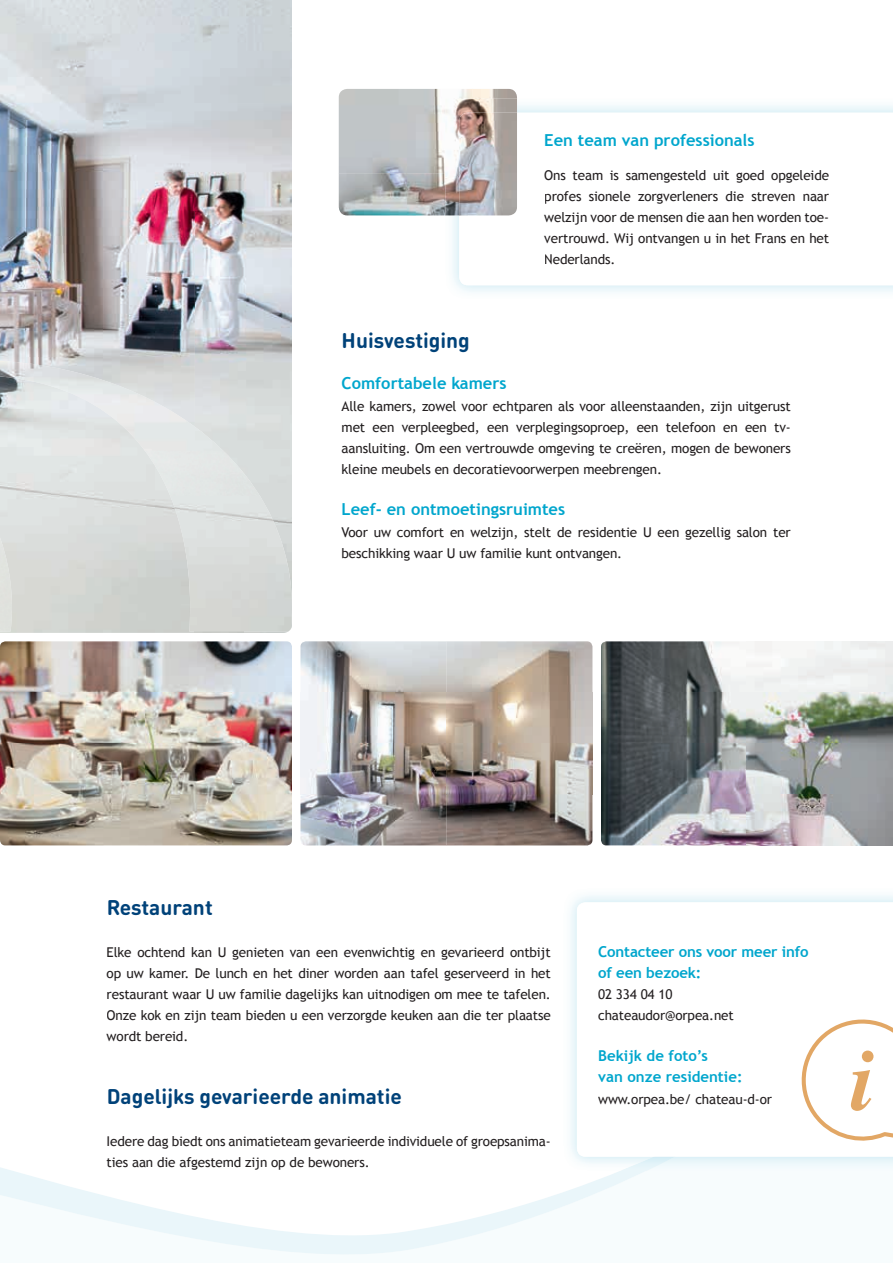
<style>
.page{position:relative;width:893px;height:1263px;background:#fff}
.page>*{position:absolute;margin:0;border:0;box-sizing:border-box;transform-origin:0 0}
.t1{font:700 21px "DIN Round Pro";color:#004279}
.t2{font:700 16.5px "Trebuchet MS";color:#00a6cd}
.t3{font:700 15px/21px "Trebuchet MS";letter-spacing:-.01em;color:#00a6cd}
.t4{font:13.5px/21px "Trebuchet MS";letter-spacing:-.01em;color:#231f20;text-align:justify}
</style>
<div class="page">
<svg style="left:0;top:1167px;width:645px;height:88px"></svg>
<img style="left:621px;top:1157px;width:54px;height:14px">
<img style="left:0;top:0;width:194px;height:633px">
<img style="left:194px;top:0;width:98px;height:475px">
<img style="left:339px;top:89px;width:133px;height:84px">
<img style="left:472px;top:89px;width:45px;height:10px">
<img style="left:339px;top:173px;width:106px;height:42px">
<img style="left:445px;top:99px;width:72px;height:116px">
<img style="left:459px;top:113px;width:58px;height:102px">
<svg style="left:795px;top:1013px;width:98px;height:132px"></svg>
<img style="left:0;top:641px;width:292px;height:204px">
<img style="left:300px;top:641px;width:292px;height:204px">
<img style="left:601px;top:641px;width:292px;height:204px">
<img style="left:0;top:537px;width:12px;height:94px">
<img style="left:0;top:361px;width:162px;height:45px">
<img style="left:95px;top:405px;width:129px;height:46px">
<img style="left:145px;top:451px;width:115px;height:45px">
<img style="left:170px;top:496px;width:122px;height:135px">
<p class="t2" style="left:544px;top:130px;width:212px">Een team van professionals</p>
<p class="t4" style="left:544px;top:165px;width:286px">Ons team is samengesteld uit goed opgeleide profes sionele zorgverleners die streven naar welzijn voor de mensen die aan hen worden toe&shy;vertrouwd. Wij ontvangen u in het Frans en het Nederlands.</p>
<h1 class="t1" style="left:342px;top:326px;width:130px">Huisvestiging</h1>
<p class="t2" style="left:342px;top:372px;width:166px">Comfortabele kamers</p>
<p class="t4" style="left:342px;top:396px;width:451px">Alle kamers, zowel voor echtparen als voor alleenstaanden, zijn uitgerust met een verpleegbed, een verplegingsoproep, een telefoon en een tv&shy;aansluiting. Om een vertrouwde omgeving te creëren, mogen de bewoners kleine meubels en decoratievoorwerpen meebrengen.</p>
<p class="t2" style="left:342px;top:498px;width:225px">Leef- en ontmoetingsruimtes</p>
<p class="t4" style="left:342px;top:522px;width:451px">Voor uw comfort en welzijn, stelt de residentie U een gezellig salon ter beschikking waar U uw familie kunt ontvangen.</p>
<h1 class="t1" style="left:107px;top:893px;width:107px">Restaurant</h1>
<p class="t4" style="left:107px;top:942px;width:446px">Elke ochtend kan U genieten van een evenwichtig en gevarieerd ontbijt op uw kamer. De lunch en het diner worden aan tafel geserveerd in het restaurant waar U uw familie dagelijks kan uitnodigen om mee te tafelen.<br>Onze kok en zijn team bieden u een verzorgde keuken aan die ter plaatse wordt bereid.</p>
<h1 class="t1" style="left:107px;top:1082px;width:297px">Dagelijks gevarieerde animatie</h1>
<p class="t4" style="left:107px;top:1131px;width:446px">Iedere dag biedt ons animatieteam gevarieerde individuele of groepsanima&shy;ties aan die afgestemd zijn op de bewoners.</p>
<p class="t3" style="left:598px;top:941px;width:212px">Contacteer ons voor meer info of een bezoek:</p>
<p class="t4" style="left:598px;top:984px;width:137px">02 334 04 10 chateaudor@orpea.net</p>
<p class="t3" style="left:598px;top:1045px;width:146px">Bekijk de foto’s<br>van onze residentie:</p>
<p class="t4" style="left:598px;top:1089px;width:175px">www.orpea.be/ chateau-d-or</p>
</div>
